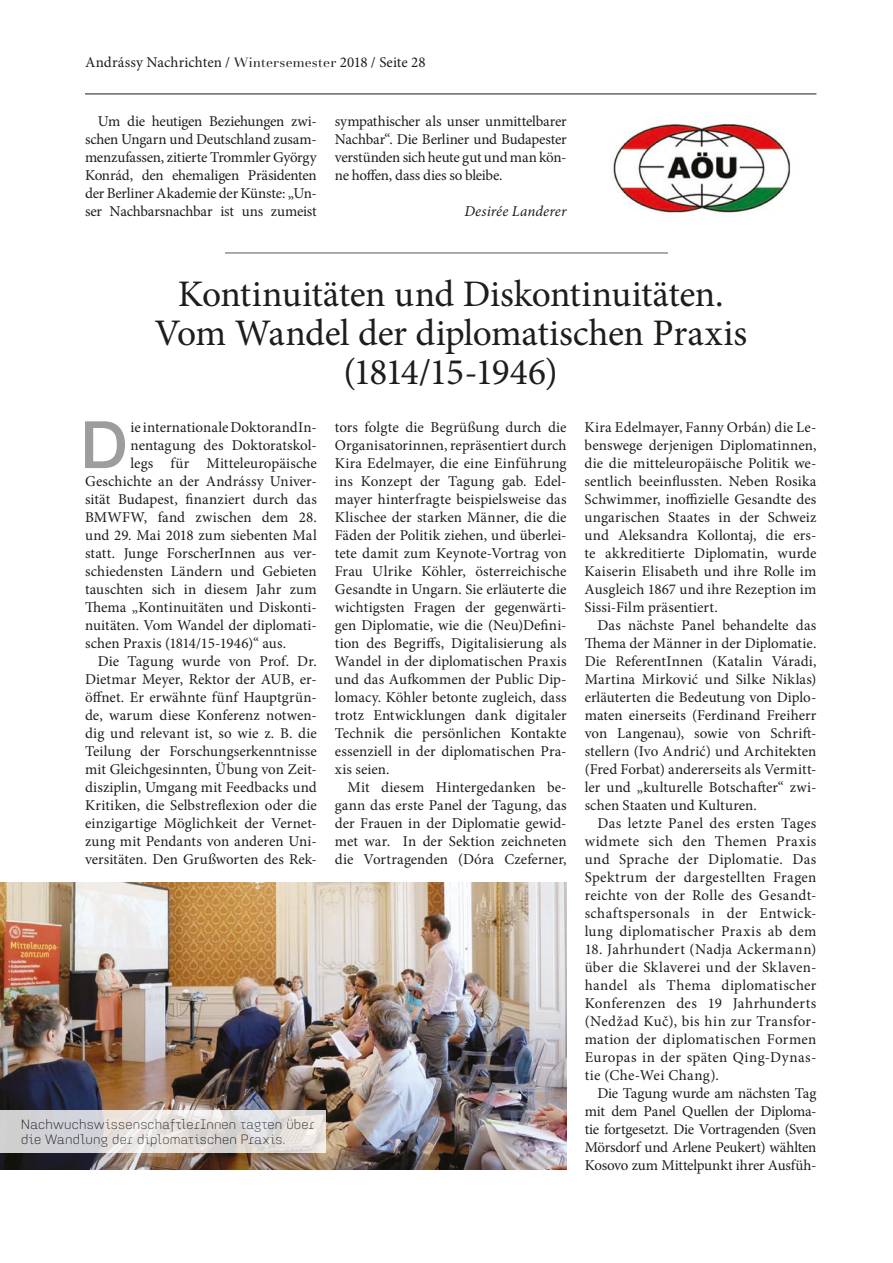
<style>
.page{position:relative;width:893px;height:1263px;background:#fff}
.page>*{position:absolute;margin:0;border:0;box-sizing:border-box;transform-origin:0 0}
.t1{font:500 65.4px "Helvetica Neue LT Pro";color:#9d9d9d}
.t2{font:37.5px/39px "Minion Pro";letter-spacing:-.01em;color:#1d1d1b;text-align:center}
.t3{font:15px/18px "Minion Pro";color:#1d1d1b;text-align:justify}
.t4{font:italic 15px "Minion Pro";letter-spacing:.01em;color:#1d1d1b}
.t5{font:300 13.5px/15px "Idealista";letter-spacing:.015em;color:#1d1d1b}
.s1{font-family:"AT Basilia";font-size:13.5px}
</style>
<div class="page">
<img style="left:613px;top:124px;width:178px;height:90px">
<hr style="left:225px;top:253px;width:443px;height:1px;background:#575756">
<img style="left:0;top:882px;width:567px;height:287px">
<svg style="left:0;top:1110px;width:326px;height:42px;background:#dedcdb"></svg>
<hr style="left:85px;top:94px;width:731px;height:1px;background:#1d1d1b">
<p class="t3" style="left:85px;top:54px;width:342px">Andrássy Nachrichten / <span class="s1">Wintersemester</span> 2018 / Seite 28</p>
<p class="t3" style="left:85px;top:112px;width:233px;text-indent:13px">Um die heutigen Beziehungen zwi&shy;schen Ungarn und Deutschland zusam&shy;menzufassen, zitierte Trommler György Konrád, den ehemaligen Präsidenten der Berliner Akademie der Künste: „Un&shy;ser Nachbarsnachbar ist uns zumeist</p>
<p class="t3" style="left:335px;top:112px;width:233px">sympathischer als unser unmittelbarer Nachbar“. Die Berliner und Budapester verstünden sich heute gut und man kön&shy;ne hoffen, dass dies so bleibe.</p>
<p class="t4" style="left:464px;top:201px;width:104px">Desirée Landerer</p>
<h2 class="t2" style="left:154px;top:274px;width:594px">Kontinuitäten und Diskontinuitäten.<br>Vom Wandel der diplomatischen Praxis (1814/15-1946)</h2>
<h1 class="t1" style="left:80px;top:406px;width:49px">D</h1>
<p class="t3" style="left:131px;top:418px;width:188px">ie internationale DoktorandIn-</p>
<p class="t3" style="left:131px;top:436px;width:188px">nentagung des Doktoratskol-</p>
<p class="t3" style="left:131px;top:454px;width:188px">legs für Mitteleuropäische</p>
<p class="t3" style="left:85px;top:472px;width:233px">Geschichte an der Andrássy Univer-</p>
<p class="t3" style="left:85px;top:490px;width:233px">sität Budapest, finanziert durch das</p>
<p class="t3" style="left:85px;top:508px;width:233px">BMWFW, fand zwischen dem 28.</p>
<p class="t3" style="left:85px;top:526px;width:233px">und 29. Mai 2018 zum siebenten Mal</p>
<p class="t3" style="left:85px;top:544px;width:233px">statt. Junge ForscherInnen aus ver-</p>
<p class="t3" style="left:85px;top:562px;width:233px">schiedensten Ländern und Gebieten</p>
<p class="t3" style="left:85px;top:580px;width:233px">tauschten sich in diesem Jahr zum</p>
<p class="t3" style="left:85px;top:598px;width:233px">Thema „Kontinuitäten und Diskonti-</p>
<p class="t3" style="left:85px;top:616px;width:233px">nuitäten. Vom Wandel der diplomati-</p>
<p class="t3" style="left:85px;top:634px;width:203px">schen Praxis (1814/15-1946)“ aus.</p>
<p class="t3" style="left:98px;top:652px;width:221px">Die Tagung wurde von Prof. Dr.</p>
<p class="t3" style="left:85px;top:670px;width:233px">Dietmar Meyer, Rektor der AUB, er-</p>
<p class="t3" style="left:85px;top:688px;width:233px">öffnet. Er erwähnte fünf Hauptgrün-</p>
<p class="t3" style="left:85px;top:706px;width:233px">de, warum diese Konferenz notwen-</p>
<p class="t3" style="left:85px;top:724px;width:233px">dig und relevant ist, so wie z. B. die</p>
<p class="t3" style="left:85px;top:742px;width:233px">Teilung der Forschungserkenntnisse</p>
<p class="t3" style="left:85px;top:760px;width:233px">mit Gleichgesinnten, Übung von Zeit-</p>
<p class="t3" style="left:85px;top:778px;width:233px">disziplin, Umgang mit Feedbacks und</p>
<p class="t3" style="left:85px;top:796px;width:233px">Kritiken, die Selbstreflexion oder die</p>
<p class="t3" style="left:85px;top:814px;width:233px">einzigartige Möglichkeit der Vernet-</p>
<p class="t3" style="left:85px;top:832px;width:233px">zung mit Pendants von anderen Uni-</p>
<p class="t3" style="left:85px;top:850px;width:233px">versitäten. Den Grußworten des Rek-</p>
<p class="t5" style="left:21px;top:1115px;width:295px">NachwuchswissenschaftlerInnen tagten über die Wandlung der diplomatischen Praxis.</p>
<p class="t3" style="left:335px;top:418px;width:233px">tors folgte die Begrüßung durch die Organisatorinnen, repräsentiert durch Kira Edelmayer, die eine Einführung ins Konzept der Tagung gab. Edel&shy;mayer hinterfragte beispielsweise das Klischee der starken Männer, die die Fäden der Politik ziehen, und überlei&shy;tete damit zum Keynote-Vortrag von Frau Ulrike Köhler, österreichische Gesandte in Ungarn. Sie erläuterte die wichtigsten Fragen der gegenwärti&shy;gen Diplomatie, wie die (Neu)Defini&shy;tion des Begriffs, Digitalisierung als Wandel in der diplomatischen Praxis und das Aufkommen der Public Dip&shy;lomacy. Köhler betonte zugleich, dass trotz Entwicklungen dank digitaler Technik die persönlichen Kontakte essenziell in der diplomatischen Pra&shy;xis seien.</p>
<p class="t3" style="left:335px;top:778px;width:233px;text-indent:13px">Mit diesem Hintergedanken be&shy;gann das erste Panel der Tagung, das der Frauen in der Diplomatie gewid&shy;met war. In der Sektion zeichneten die Vortragenden (Dóra Czeferner,</p>
<p class="t3" style="left:585px;top:418px;width:233px">Kira Edelmayer, Fanny Orbán) die Le&shy;benswege derjenigen Diplomatinnen, die die mitteleuropäische Politik we&shy;sentlich beeinflussten. Neben Rosika Schwimmer, inoffizielle Gesandte des ungarischen Staates in der Schweiz und Aleksandra Kollontaj, die ers&shy;te akkreditierte Diplomatin, wurde Kaiserin Elisabeth und ihre Rolle im Ausgleich 1867 und ihre Rezeption im Sissi-Film präsentiert.</p>
<p class="t3" style="left:585px;top:616px;width:233px;text-indent:13px">Das nächste Panel behandelte das Thema der Männer in der Diplomatie.<br>Die ReferentInnen (Katalin Váradi, Martina Mirković und Silke Niklas) erläuterten die Bedeutung von Diplo&shy;maten einerseits (Ferdinand Freiherr von Langenau), sowie von Schrift&shy;stellern (Ivo Andrić) und Architekten (Fred Forbat) andererseits als Vermitt&shy;ler und „kulturelle Botschafter“ zwi&shy;schen Staaten und Kulturen.</p>
<p class="t3" style="left:585px;top:814px;width:233px;text-indent:13px">Das letzte Panel des ersten Tages widmete sich den Themen Praxis und Sprache der Diplomatie. Das Spektrum der dargestellten Fragen reichte von der Rolle des Gesandt&shy;schaftspersonals in der Entwick&shy;lung diplomatischer Praxis ab dem</p>
<p class="t3" style="left:585px;top:940px;width:233px">18. Jahrhundert (Nadja Ackermann) über die Sklaverei und der Sklaven&shy;handel als Thema diplomatischer Konferenzen des 19 Jahrhunderts (Nedžad Kuč), bis hin zur Transfor&shy;mation der diplomatischen Formen Europas in der späten Qing-Dynas&shy;tie (Che-Wei Chang).</p>
<p class="t3" style="left:585px;top:1084px;width:233px;text-indent:13px">Die Tagung wurde am nächsten Tag mit dem Panel Quellen der Diploma&shy;tie fortgesetzt. Die Vortragenden (Sven Mörsdorf und Arlene Peukert) wählten Kosovo zum Mittelpunkt ihrer Ausfüh-</p>
</div>
